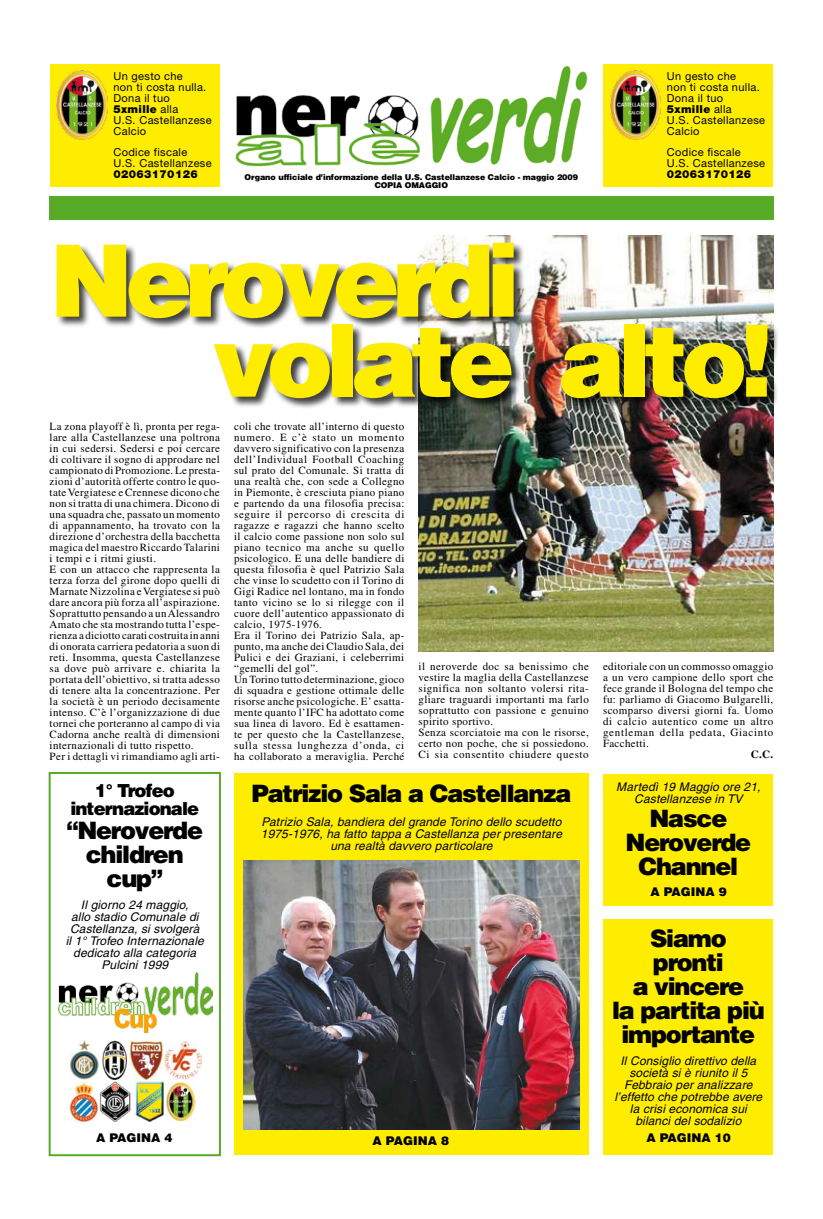
<style>
.page{position:relative;width:823px;height:1219px;background:#fff}
.page>*{position:absolute;margin:0;border:0;box-sizing:border-box;transform-origin:0 0}
.t1{font:900 100px/80px "Helvetica";letter-spacing:-.075em;color:#ffed00}
.t2{font:900 24px/24px "Helvetica";letter-spacing:-.05em;color:#000;text-align:center}
.t3{font:900 18px/18px "Helvetica";letter-spacing:-.05em;color:#000;text-align:center}
.t4{font:italic 12px/12px "Helvetica";letter-spacing:.01em;color:#000;text-align:center}
.t5{font:900 12px "Helvetica";color:#000}
.t6{font:11px/11px "Times LT Std";letter-spacing:.03em;color:#000}
.t7{font:11px/11px "Helvetica Neue";letter-spacing:.03em;color:#000}
.t8{font:900 11px "Helvetica Neue";letter-spacing:.03em;color:#000}
.t9{font:700 11px "Times LT Std";color:#000}
.t10{font:900 8px/8px "Helvetica";letter-spacing:-.01em;color:#000;text-align:center}
.s1{font-weight:900}
</style>
<div class="page">
<img style="left:235px;top:65px;width:353px;height:102px">
<div style="left:49px;top:196px;width:723px;height:23px;background:#58ab27"></div>
<div style="left:49px;top:772px;width:172px;height:384px;border:2px solid #58ab27"></div>
<div style="left:234px;top:774px;width:354px;height:381px;background:#ffed00"></div>
<div style="left:603px;top:919px;width:169px;height:236px;background:#ffed00"></div>
<div style="left:603px;top:774px;width:169px;height:132px;background:#ffed00"></div>
<img style="left:243px;top:861px;width:335px;height:268px">
<img style="left:58px;top:972px;width:155px;height:61px">
<img style="left:418px;top:235px;width:354px;height:417px">
<div style="left:56px;top:242px;width:766px;height:222px;background:#000;opacity:.75"></div>
<img style="left:70px;top:1041px;width:29px;height:39px">
<img style="left:102px;top:1041px;width:24px;height:38px">
<img style="left:129px;top:1040px;width:33px;height:39px">
<img style="left:165px;top:1041px;width:36px;height:38px">
<img style="left:70px;top:1082px;width:27px;height:39px">
<img style="left:100px;top:1081px;width:30px;height:40px">
<img style="left:135px;top:1081px;width:29px;height:40px">
<img style="left:167px;top:1083px;width:28px;height:38px">
<div style="left:603px;top:64px;width:169px;height:123px;background:#ffed00"></div>
<div style="left:50px;top:64px;width:170px;height:123px;background:#ffed00"></div>
<img style="left:610px;top:71px;width:50px;height:68px">
<img style="left:57px;top:71px;width:50px;height:68px">
<p class="t7" style="left:113px;top:70px;width:100px">Un gesto che<br>non ti costa nulla.<br>Dona il tuo<br><span class="s1">5xmille</span> alla<br>U.S. Castellanzese<br>Calcio</p>
<p class="t7" style="left:113px;top:147px;width:100px">Codice fiscale<br>U.S. Castellanzese</p>
<p class="t8" style="left:113px;top:168px;width:86px">02063170126</p>
<p class="t10" style="left:244px;top:173px;width:335px">Organo ufficiale d’informazione della U.S. Castellanzese Calcio - maggio 2009<br>COPIA OMAGGIO</p>
<p class="t7" style="left:666px;top:70px;width:100px">Un gesto che<br>non ti costa nulla.<br>Dona il tuo<br><span class="s1">5xmille</span> alla<br>U.S. Castellanzese<br>Calcio</p>
<p class="t7" style="left:666px;top:147px;width:100px">Codice fiscale<br>U.S. Castellanzese</p>
<p class="t8" style="left:666px;top:168px;width:86px">02063170126</p>
<h1 class="t1" style="left:213px;top:238px;width:561px;text-indent:-163px">Neroverdi volate alto!</h1>
<p class="t6" style="left:50px;top:421px;width:172px">La zona playoff è lì, pronta per rega&shy;lare alla Castellanzese una poltrona in cui sedersi. Sedersi e poi cercare di coltivare il sogno di approdare nel campionato di Promozione. Le presta&shy;zioni d’autorità offerte contro le quo&shy;tate Vergiatese e Crennese dicono che non si tratta di una chimera. Dicono di una squadra che, passato un momento di appannamento, ha trovato con la direzione d’orchestra della bacchetta magica del maestro Riccardo Talarini i tempi e i ritmi giusti.<br>E con un attacco che rappresenta la terza forza del girone dopo quelli di Marnate Nizzolina e Vergiatese si può dare ancora più forza all’aspirazione.<br>Soprattutto pensando a un Alessandro Amato che sta mostrando tutta l’espe&shy;rienza a diciotto carati costruita in anni di onorata carriera pedatoria a suon di reti. Insomma, questa Castellanzese sa dove può arrivare e. chiarita la portata dell’obiettivo, si tratta adesso di tenere alta la concentrazione. Per la società è un periodo decisamente intenso. C’è l’organizzazione di due tornei che porteranno al campo di via Cadorna anche realtà di dimensioni internazionali di tutto rispetto.<br>Per i dettagli vi rimandiamo agli arti-</p>
<p class="t6" style="left:234px;top:421px;width:172px">coli che trovate all’interno di questo numero. E c’è stato un momento davvero significativo con la presenza dell’Individual Football Coaching sul prato del Comunale. Si tratta di una realtà che, con sede a Collegno in Piemonte, è cresciuta piano piano e partendo da una filosofia precisa: seguire il percorso di crescita di ragazze e ragazzi che hanno scelto il calcio come passione non solo sul piano tecnico ma anche su quello psicologico. E una delle bandiere di questa filosofia è quel Patrizio Sala che vinse lo scudetto con il Torino di Gigi Radice nel lontano, ma in fondo tanto vicino se lo si rilegge con il cuore dell’autentico appassionato di calcio, 1975-1976.<br>Era il Torino dei Patrizio Sala, ap&shy;punto, ma anche dei Claudio Sala, dei Pulici e dei Graziani, i celeberrimi “gemelli del gol”.<br>Un Torino tutto determinazione, gioco di squadra e gestione ottimale delle risorse anche psicologiche. E’ esatta&shy;mente quanto l’IFC ha adottato come sua linea di lavoro. Ed è esattamen&shy;te per questo che la Castellanzese, sulla stessa lunghezza d’onda, ci ha collaborato a meraviglia. Perché</p>
<p class="t6" style="left:418px;top:661px;width:172px">il neroverde doc sa benissimo che vestire la maglia della Castellanzese significa non soltanto volersi rita&shy;gliare traguardi importanti ma farlo soprattutto con passione e genuino spirito sportivo.<br>Senza scorciatoie ma con le risorse, certo non poche, che si possiedono.<br>Ci sia consentito chiudere questo</p>
<p class="t6" style="left:602px;top:661px;width:172px;text-align:justify">editoriale con un commosso omaggio a un vero campione dello sport che fece grande il Bologna del tempo che fu: parliamo di Giacomo Bulgarelli, scomparso diversi giorni fa. Uomo di calcio autentico come un altro gentleman della pedata, Giacinto Facchetti.</p>
<p class="t9" style="left:750px;top:748px;width:24px">C.C.</p>
<h3 class="t3" style="left:70px;top:781px;width:130px">1° Trofeo internazionale</h3>
<h2 class="t2" style="left:66px;top:818px;width:138px">“Neroverde children cup”</h2>
<p class="t4" style="left:66px;top:899px;width:139px">Il giorno 24 maggio,<br>allo stadio Comunale di<br>Castellanza, si svolgerà<br>il 1° Trofeo Internazionale dedicato alla categoria<br>Pulcini 1999</p>
<h2 class="t2" style="left:251px;top:780px;width:321px">Patrizio Sala a Castellanza</h2>
<p class="t4" style="left:261px;top:815px;width:302px">Patrizio Sala, bandiera del grande Torino dello scudetto<br>1975-1976, ha fatto tappa a Castellanza per presentare una realtà davvero particolare</p>
<p class="t5" style="left:96px;top:1130px;width:23px">A pagina</p>
<p class="t5" style="left:164px;top:1130px;width:10px">4</p>
<p class="t5" style="left:372px;top:1133px;width:23px">A pagina</p>
<p class="t5" style="left:441px;top:1133px;width:10px">8</p>
<p class="t4" style="left:616px;top:781px;width:146px">Martedì 19 Maggio ore 21,<br>Castellanzese in TV</p>
<h2 class="t2" style="left:625px;top:806px;width:127px">Nasce<br>Neroverde<br>Channel</h2>
<p class="t5" style="left:650px;top:884px;width:23px">A pagina</p>
<p class="t5" style="left:718px;top:884px;width:10px">9</p>
<h2 class="t2" style="left:611px;top:925px;width:154px">Siamo pronti<br>a vincere<br>la partita più importante</h2>
<p class="t4" style="left:614px;top:1054px;width:149px">Il Consiglio direttivo della società si è riunito il 5<br>Febbraio per analizzare l’effetto che potrebbe avere la crisi economica sui bilanci del sodalizio</p>
<p class="t5" style="left:646px;top:1130px;width:23px">A pagina</p>
<p class="t5" style="left:714px;top:1130px;width:18px">10</p>
</div>
